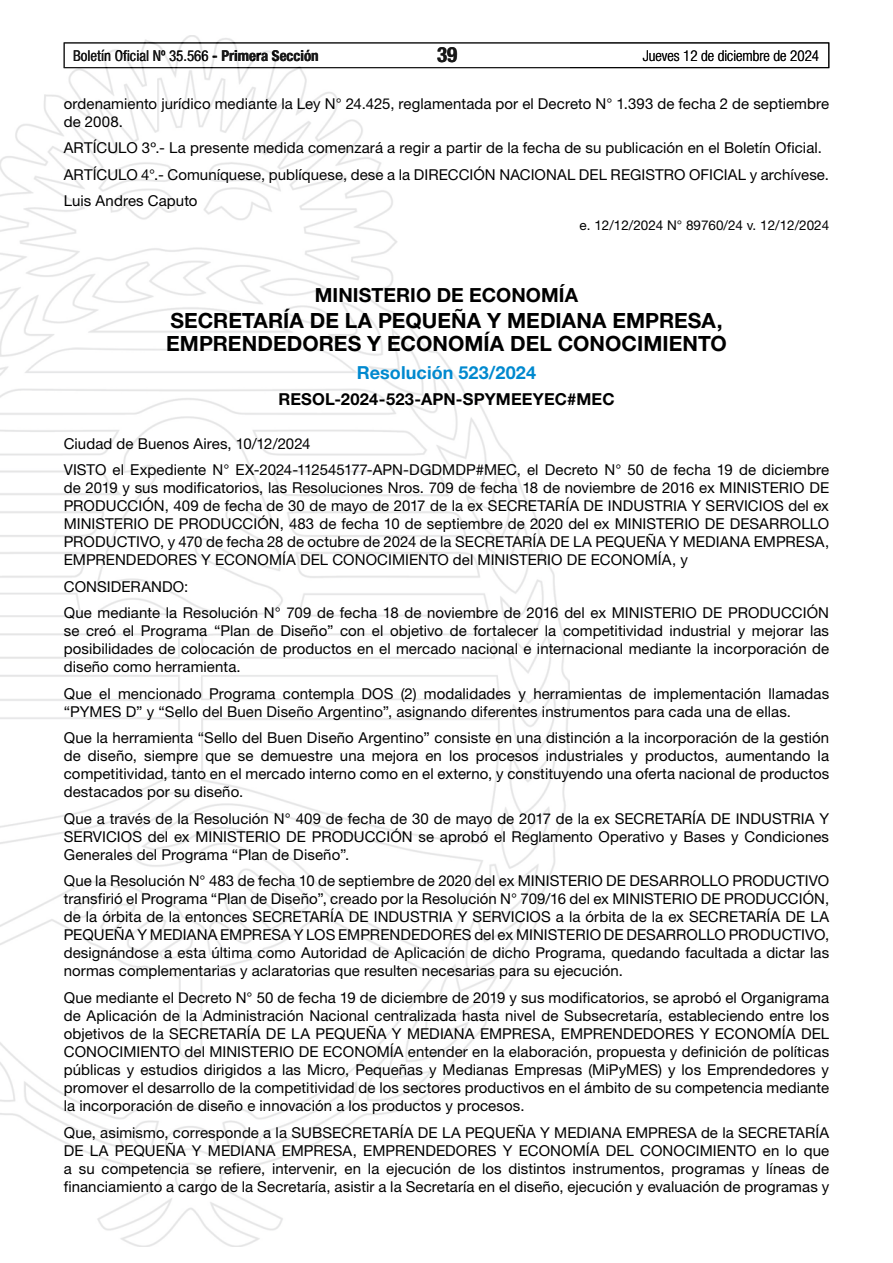
<style>
.page{position:relative;width:893px;height:1263px;background:#fff}
.page>*{position:absolute;margin:0;border:0;box-sizing:border-box;transform-origin:0 0}
.t1{font:700 21px/22.5px "Helvetica Neue LT Std";color:#000}
.t2{font:700 condensed 21px "Helvetica Neue LT Std";color:#000}
.t3{font:700 19.5px "Helvetica Neue LT Std";letter-spacing:.005em;color:#000}
.t4{font:700 18px "Helvetica Neue LT Std";letter-spacing:.005em;color:#0089cf}
.t5{font:700 16.5px "Helvetica Neue LT Std";letter-spacing:.01em;color:#000}
.t6{font:15px/18px "Helvetica Neue LT Std";letter-spacing:.005em;color:#000;text-align:justify}
.t7{font:condensed 15px "Helvetica Neue LT Std";color:#000}
.t8{font:300 condensed 15px "Helvetica Neue LT Std";color:#000}
.t9{font:13.5px "Helvetica Neue LT Std";color:#000}
.s1{font-weight:700}
</style>
<div class="page">
<div style="left:64px;top:43px;width:765px;height:25px;border:1px solid #000"></div>
<img style="left:0;top:35px;width:569px;height:1211px">
<p class="t7" style="left:73px;top:47px;width:247px">Boletín Oficial Nº 35.566 <span class="s1">- Primera Sección</span></p>
<h1 class="t2" style="left:437px;top:42px;width:22px">39</h1>
<p class="t8" style="left:643px;top:47px;width:178px">Jueves 12 de diciembre de 2024</p>
<p class="t6" style="left:64px;top:94px;width:767px">ordenamiento jurídico mediante la Ley N° 24.425, reglamentada por el Decreto N° 1.393 de fecha 2 de septiembre de 2008.</p>
<p class="t6" style="left:64px;top:134px;width:767px;line-height:26.5px;text-align:left">ARTÍCULO 3º.- La presente medida comenzará a regir a partir de la fecha de su publicación en el Boletín Oficial.<br>ARTÍCULO 4°.- Comuníquese, publíquese, dese a la DIRECCIÓN NACIONAL DEL REGISTRO OFICIAL y archívese.<br>Luis Andres Caputo</p>
<p class="t9" style="left:580px;top:217px;width:251px">e. 12/12/2024 N° 89760/24 v. 12/12/2024</p>
<h2 class="t3" style="left:315px;top:283px;width:265px">MINISTERIO DE ECONOMÍA</h2>
<h1 class="t1" style="left:166px;top:309px;width:562px">SECRETARÍA DE LA PEQUEÑA Y MEDIANA EMPRESA,<br>EMPRENDEDORES Y ECONOMÍA DEL CONOCIMIENTO</h1>
<p class="t4" style="left:357px;top:361px;width:181px">Resolución 523/2024</p>
<p class="t5" style="left:278px;top:389px;width:338px">RESOL-2024-523-APN-SPYMEEYEC#MEC</p>
<p class="t6" style="left:64px;top:430px;width:767px;line-height:26.5px">Ciudad de Buenos Aires, 10/12/2024<br>VISTO el Expediente N° EX-2024-112545177-APN-DGDMDP#MEC, el Decreto N° 50 de fecha 19 de diciembre</p>
<p class="t6" style="left:64px;top:479px;width:767px">de 2019 y sus modificatorios, las Resoluciones Nros. 709 de fecha 18 de noviembre de 2016 ex MINISTERIO DE PRODUCCIÓN, 409 de fecha de 30 de mayo de 2017 de la ex SECRETARÍA DE INDUSTRIA Y SERVICIOS del ex MINISTERIO DE PRODUCCIÓN, 483 de fecha 10 de septiembre de 2020 del ex MINISTERIO DE DESARROLLO PRODUCTIVO, y 470 de fecha 28 de octubre de 2024 de la SECRETARÍA DE LA PEQUEÑA Y MEDIANA EMPRESA, EMPRENDEDORES Y ECONOMÍA DEL CONOCIMIENTO del MINISTERIO DE ECONOMÍA, y</p>
<p class="t6" style="left:64px;top:573px;width:767px;line-height:26.5px">CONSIDERANDO:<br>Que mediante la Resolución N° 709 de fecha 18 de noviembre de 2016 del ex MINISTERIO DE PRODUCCIÓN</p>
<p class="t6" style="left:64px;top:622px;width:767px">se creó el Programa “Plan de Diseño” con el objetivo de fortalecer la competitividad industrial y mejorar las posibilidades de colocación de productos en el mercado nacional e internacional mediante la incorporación de diseño como herramienta.</p>
<p class="t6" style="left:64px;top:684px;width:767px">Que el mencionado Programa contempla DOS (2) modalidades y herramientas de implementación llamadas “PYMES D” y “Sello del Buen Diseño Argentino”, asignando diferentes instrumentos para cada una de ellas.</p>
<p class="t6" style="left:64px;top:729px;width:767px">Que la herramienta “Sello del Buen Diseño Argentino” consiste en una distinción a la incorporación de la gestión de diseño, siempre que se demuestre una mejora en los procesos industriales y productos, aumentando la competitividad, tanto en el mercado interno como en el externo, y constituyendo una oferta nacional de productos destacados por su diseño.</p>
<p class="t6" style="left:64px;top:809px;width:767px">Que a través de la Resolución N° 409 de fecha de 30 de mayo de 2017 de la ex SECRETARÍA DE INDUSTRIA Y SERVICIOS del ex MINISTERIO DE PRODUCCIÓN se aprobó el Reglamento Operativo y Bases y Condiciones Generales del Programa “Plan de Diseño”.</p>
<p class="t6" style="left:64px;top:872px;width:767px">Que la Resolución N° 483 de fecha 10 de septiembre de 2020 del ex MINISTERIO DE DESARROLLO PRODUCTIVO transfirió el Programa “Plan de Diseño”, creado por la Resolución N° 709/16 del ex MINISTERIO DE PRODUCCIÓN, de la órbita de la entonces SECRETARÍA DE INDUSTRIA Y SERVICIOS a la órbita de la ex SECRETARÍA DE LA PEQUEÑA Y MEDIANA EMPRESA Y LOS EMPRENDEDORES del ex MINISTERIO DE DESARROLLO PRODUCTIVO, designándose a esta última como Autoridad de Aplicación de dicho Programa, quedando facultada a dictar las normas complementarias y aclaratorias que resulten necesarias para su ejecución.</p>
<p class="t6" style="left:64px;top:988px;width:767px">Que mediante el Decreto N° 50 de fecha 19 de diciembre de 2019 y sus modificatorios, se aprobó el Organigrama de Aplicación de la Administración Nacional centralizada hasta nivel de Subsecretaría, estableciendo entre los objetivos de la SECRETARÍA DE LA PEQUEÑA Y MEDIANA EMPRESA, EMPRENDEDORES Y ECONOMÍA DEL CONOCIMIENTO del MINISTERIO DE ECONOMÍA entender en la elaboración, propuesta y definición de políticas públicas y estudios dirigidos a las Micro, Pequeñas y Medianas Empresas (MiPyMES) y los Emprendedores y promover el desarrollo de la competitividad de los sectores productivos en el ámbito de su competencia mediante la incorporación de diseño e innovación a los productos y procesos.</p>
<p class="t6" style="left:64px;top:1123px;width:767px">Que, asimismo, corresponde a la SUBSECRETARÍA DE LA PEQUEÑA Y MEDIANA EMPRESA de la SECRETARÍA DE LA PEQUEÑA Y MEDIANA EMPRESA, EMPRENDEDORES Y ECONOMÍA DEL CONOCIMIENTO en lo que a su competencia se refiere, intervenir, en la ejecución de los distintos instrumentos, programas y líneas de financiamiento a cargo de la Secretaría, asistir a la Secretaría en el diseño, ejecución y evaluación de programas y</p>
</div>
